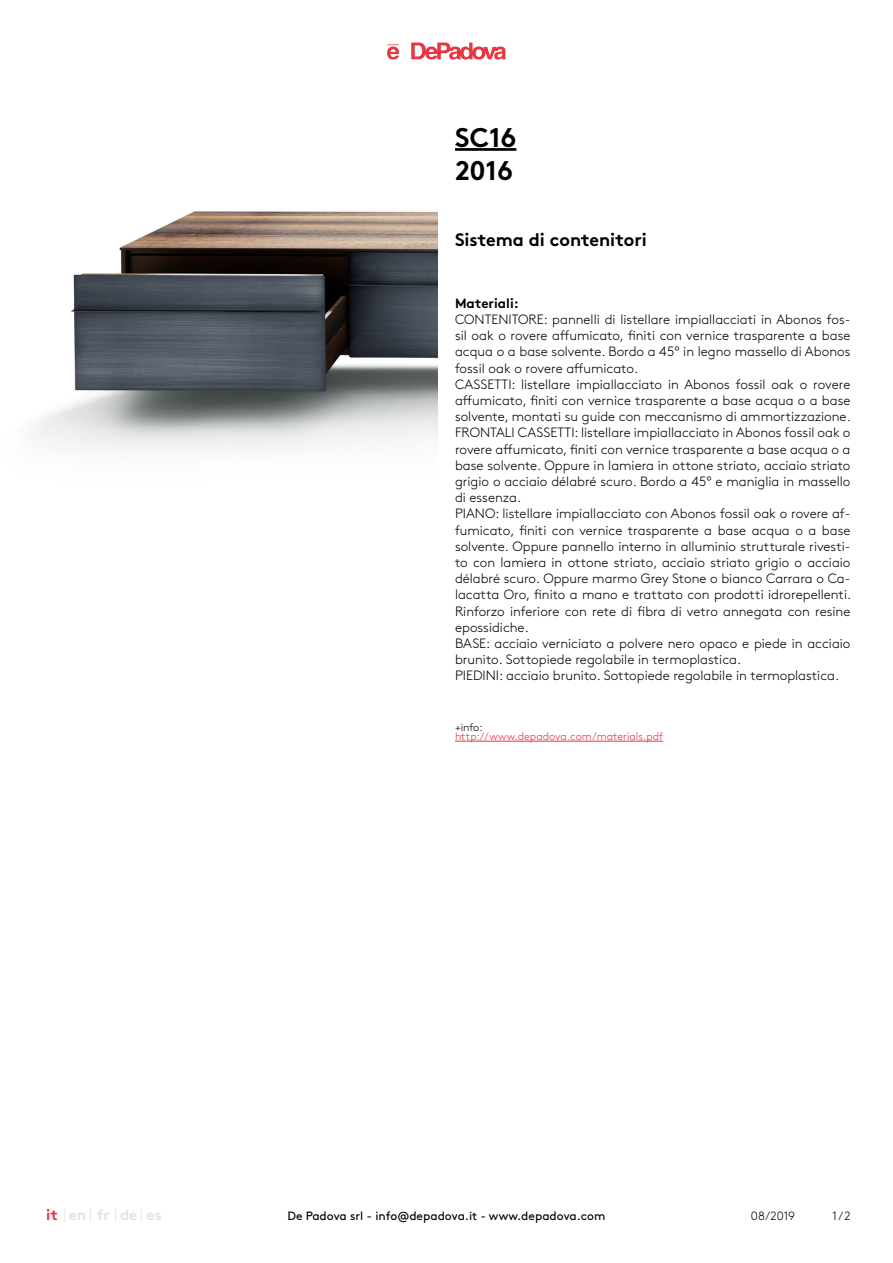
<style>
.page{position:relative;width:893px;height:1263px;background:#fff}
.page>*{position:absolute;margin:0;border:0;box-sizing:border-box;transform-origin:0 0}
.t1{font:700 27px/33px "Brown";color:#000}
.t2{font:700 18px "Brown";color:#000}
.t3{font:700 15px "Brown";color:#e4e3e3}
.t4{font:700 15px "Brown";color:#e73042}
.t5{font:300 13.5px/16.2px "Brown";color:#000}
.t6{font:700 13.5px "Brown";color:#000}
.t7{font:12px "Brown";color:#000}
.t8{font:300 12px "Brown";letter-spacing:-.005em;color:#000}
.t9{font:300 10.95px "Brown";color:#e73042}
.t10{font:300 10.95px "Brown";color:#000}
.s1{color:#e4e3e3}
</style>
<div class="page">
<svg style="left:387px;top:43px;width:119px;height:17px"></svg>
<hr style="left:455px;top:741px;width:208px;height:1px;background:#e73042">
<hr style="left:455px;top:148px;width:61px;height:3px;background:#000">
<img style="left:35px;top:211px;width:403px;height:239px">
<h1 class="t1" style="left:455px;top:121px;width:63px">SC16<br>2016</h1>
<h2 class="t2" style="left:455px;top:230px;width:193px">Sistema di contenitori</h2>
<p class="t6" style="left:455px;top:295px;width:65px">Materiali:</p>
<p class="t5" style="left:455px;top:312px;width:398px">CONTENITORE: pannelli di listellare impiallacciati in Abonos fos&shy;sil oak o rovere affumicato, finiti con vernice trasparente a base acqua o a base solvente. Bordo a 45° in legno massello di Abonos fossil oak o rovere affumicato.<br>CASSETTI: listellare impiallacciato in Abonos fossil oak o rovere affumicato, finiti con vernice trasparente a base acqua o a base solvente, montati su guide con meccanismo di ammortizzazione.<br>FRONTALI CASSETTI: listellare impiallacciato in Abonos fossil oak o rovere affumicato, finiti con vernice trasparente a base acqua o a base solvente. Oppure in lamiera in ottone striato, acciaio striato grigio o acciaio délabré scuro. Bordo a 45° e maniglia in massello di essenza.<br>PIANO: listellare impiallacciato con Abonos fossil oak o rovere af&shy;fumicato, finiti con vernice trasparente a base acqua o a base solvente. Oppure pannello interno in alluminio strutturale rivesti&shy;to con lamiera in ottone striato, acciaio striato grigio o acciaio délabré scuro. Oppure marmo Grey Stone o bianco Carrara o Ca&shy;lacatta Oro, finito a mano e trattato con prodotti idrorepellenti.<br>Rinforzo inferiore con rete di fibra di vetro annegata con resine epossidiche.<br>BASE: acciaio verniciato a polvere nero opaco e piede in acciaio brunito. Sottopiede regolabile in termoplastica.<br>PIEDINI: acciaio brunito. Sottopiede regolabile in termoplastica.</p>
<p class="t10" style="left:455px;top:722px;width:29px">+info:</p>
<p class="t9" style="left:455px;top:731px;width:210px">http://www.depadova.com/materials.pdf</p>
<p class="t4" style="left:46px;top:1207px;width:41px">it <span class="s1">en</span></p>
<p class="t3" style="left:120px;top:1207px;width:19px">de</p>
<p class="t3" style="left:97px;top:1207px;width:14px">fr</p>
<p class="t3" style="left:147px;top:1207px;width:16px">es</p>
<p class="t8" style="left:833px;top:1210px;width:20px">1 / 2</p>
<p class="t7" style="left:287px;top:1212px;width:320px">De Padova srl - info@depadova.it - www.depadova.com</p>
<p class="t8" style="left:751px;top:1210px;width:46px">08/2019</p>
</div>
